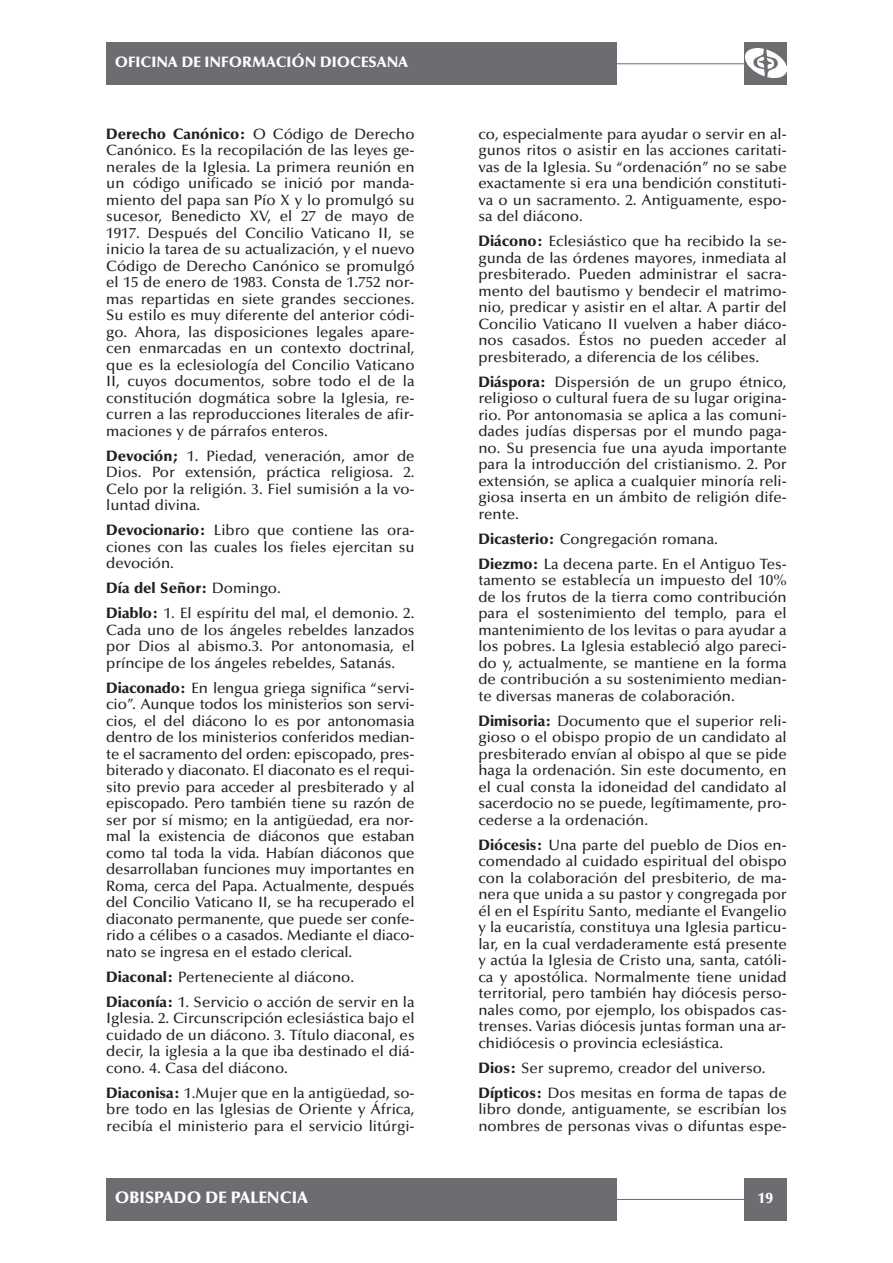
<style>
.page{position:relative;width:893px;height:1263px;background:#fff}
.page>*{position:absolute;margin:0;border:0;box-sizing:border-box;transform-origin:0 0}
.t1{font:900 16.5px "Optima LT Std";color:#fff}
.t2{font:500 15px/16.5px "Optima LT Std";color:#231f20;text-align:justify}
.t3{font:900 15px "Optima LT Std";color:#fff}
.s1{font-weight:900}
</style>
<div class="page">
<hr style="left:615px;top:1199px;width:131px;height:1px;background:#6c6d70">
<div style="left:106px;top:1178px;width:511px;height:43px;background:#6c6d70"></div>
<div style="left:744px;top:1178px;width:43px;height:43px;background:#6c6d70"></div>
<hr style="left:615px;top:63px;width:131px;height:1px;background:#6c6d70">
<div style="left:106px;top:43px;width:511px;height:42px;background:#6c6d70"></div>
<div style="left:744px;top:43px;width:43px;height:42px;background:#6c6d70"></div>
<img style="left:746px;top:49px;width:40px;height:28px">
<p class="t3" style="left:115px;top:56px;width:295px">OFICINA DE INFORMACIÓN DIOCESANA</p>
<p class="t2" style="left:106px;top:127px;width:310px"><span class="s1">Derecho Canónico:</span> O Código de Derecho Canónico. Es la recopilación de las leyes ge&shy;nerales de la Iglesia. La primera reunión en un código unificado se inició por manda&shy;miento del papa san Pío X y lo promulgó su sucesor, Benedicto XV, el 27 de mayo de 1917. Después del Concilio Vaticano II, se inicio la tarea de su actualización, y el nuevo Código de Derecho Canónico se promulgó el 15 de enero de 1983. Consta de 1.752 nor&shy;mas repartidas en siete grandes secciones.<br>Su estilo es muy diferente del anterior códi&shy;go. Ahora, las disposiciones legales apare&shy;cen enmarcadas en un contexto doctrinal, que es la eclesiología del Concilio Vaticano II, cuyos documentos, sobre todo el de la constitución dogmática sobre la Iglesia, re&shy;curren a las reproducciones literales de afir&shy;maciones y de párrafos enteros.</p>
<p class="t2" style="left:106px;top:449px;width:310px"><span class="s1">Devoción;</span> 1. Piedad, veneración, amor de Dios. Por extensión, práctica religiosa. 2.<br>Celo por la religión. 3. Fiel sumisión a la vo&shy;luntad divina.</p>
<p class="t2" style="left:106px;top:523px;width:310px"><span class="s1">Devocionario:</span> Libro que contiene las ora&shy;ciones con las cuales los fieles ejercitan su devoción.</p>
<p class="t2" style="left:106px;top:577px;width:310px;line-height:25px"><span class="s1">Día del Señor:</span> Domingo.<br><span class="s1">Diablo:</span> 1. El espíritu del mal, el demonio. 2.</p>
<p class="t2" style="left:106px;top:623px;width:310px">Cada uno de los ángeles rebeldes lanzados por Dios al abismo.3. Por antonomasia, el príncipe de los ángeles rebeldes, Satanás.</p>
<p class="t2" style="left:106px;top:681px;width:310px"><span class="s1">Diaconado:</span> En lengua griega significa “servi&shy;cio”. Aunque todos los ministerios son servi&shy;cios, el del diácono lo es por antonomasia dentro de los ministerios conferidos median&shy;te el sacramento del orden: episcopado, pres&shy;biterado y diaconato. El diaconato es el requi&shy;sito previo para acceder al presbiterado y al episcopado. Pero también tiene su razón de ser por sí mismo; en la antigüedad, era nor&shy;mal la existencia de diáconos que estaban como tal toda la vida. Habían diáconos que desarrollaban funciones muy importantes en Roma, cerca del Papa. Actualmente, después del Concilio Vaticano II, se ha recuperado el diaconato permanente, que puede ser confe&shy;rido a célibes o a casados. Mediante el diaco&shy;nato se ingresa en el estado clerical.</p>
<p class="t2" style="left:106px;top:966px;width:310px;line-height:25px"><span class="s1">Diaconal:</span> Perteneciente al diácono.<br><span class="s1">Diaconía:</span> 1. Servicio o acción de servir en la</p>
<p class="t2" style="left:106px;top:1011px;width:310px">Iglesia. 2. Circunscripción eclesiástica bajo el cuidado de un diácono. 3. Título diaconal, es decir, la iglesia a la que iba destinado el diá&shy;cono. 4. Casa del diácono.</p>
<p class="t2" style="left:106px;top:1086px;width:310px"><span class="s1">Diaconisa:</span> 1.Mujer que en la antigüedad, so&shy;bre todo en las Iglesias de Oriente y África, recibía el ministerio para el servicio litúrgi-</p>
<p class="t2" style="left:478px;top:127px;width:310px">co, especialmente para ayudar o servir en al&shy;gunos ritos o asistir en las acciones caritati&shy;vas de la Iglesia. Su “ordenación” no se sabe exactamente si era una bendición constituti&shy;va o un sacramento. 2. Antiguamente, espo&shy;sa del diácono.</p>
<p class="t2" style="left:478px;top:234px;width:310px"><span class="s1">Diácono:</span> Eclesiástico que ha recibido la se&shy;gunda de las órdenes mayores, inmediata al presbiterado. Pueden administrar el sacra&shy;mento del bautismo y bendecir el matrimo&shy;nio, predicar y asistir en el altar. A partir del Concilio Vaticano II vuelven a haber diáco&shy;nos casados. Éstos no pueden acceder al presbiterado, a diferencia de los célibes.</p>
<p class="t2" style="left:478px;top:375px;width:310px"><span class="s1">Diáspora:</span> Dispersión de un grupo étnico, religioso o cultural fuera de su lugar origina&shy;rio. Por antonomasia se aplica a las comuni&shy;dades judías dispersas por el mundo paga&shy;no. Su presencia fue una ayuda importante para la introducción del cristianismo. 2. Por extensión, se aplica a cualquier minoría reli&shy;giosa inserta en un ámbito de religión dife&shy;rente.</p>
<p class="t2" style="left:478px;top:528px;width:310px;line-height:25px"><span class="s1">Dicasterio:</span> Congregación romana.<br><span class="s1">Diezmo:</span> La decena parte. En el Antiguo Tes-</p>
<p class="t2" style="left:478px;top:573px;width:310px">tamento se establecía un impuesto del 10% de los frutos de la tierra como contribución para el sostenimiento del templo, para el mantenimiento de los levitas o para ayudar a los pobres. La Iglesia estableció algo pareci&shy;do y, actualmente, se mantiene en la forma de contribución a su sostenimiento median&shy;te diversas maneras de colaboración.</p>
<p class="t2" style="left:478px;top:714px;width:310px"><span class="s1">Dimisoria:</span> Documento que el superior reli&shy;gioso o el obispo propio de un candidato al presbiterado envían al obispo al que se pide haga la ordenación. Sin este documento, en el cual consta la idoneidad del candidato al sacerdocio no se puede, legítimamente, pro&shy;cederse a la ordenación.</p>
<p class="t2" style="left:478px;top:838px;width:310px"><span class="s1">Diócesis:</span> Una parte del pueblo de Dios en&shy;comendado al cuidado espiritual del obispo con la colaboración del presbiterio, de ma&shy;nera que unida a su pastor y congregada por él en el Espíritu Santo, mediante el Evangelio y la eucaristía, constituya una Iglesia particu&shy;lar, en la cual verdaderamente está presente y actúa la Iglesia de Cristo una, santa, católi&shy;ca y apostólica. Normalmente tiene unidad territorial, pero también hay diócesis perso&shy;nales como, por ejemplo, los obispados cas&shy;trenses. Varias diócesis juntas forman una ar&shy;chidiócesis o provincia eclesiástica.</p>
<p class="t2" style="left:478px;top:1057px;width:310px;line-height:25px"><span class="s1">Dios:</span> Ser supremo, creador del universo.<br><span class="s1">Dípticos:</span> Dos mesitas en forma de tapas de</p>
<p class="t2" style="left:478px;top:1102px;width:310px">libro donde, antiguamente, se escribían los nombres de personas vivas o difuntas espe-</p>
<p class="t1" style="left:115px;top:1191px;width:195px">OBISPADO DE PALENCIA</p>
<p class="t3" style="left:758px;top:1192px;width:16px">19</p>
</div>
